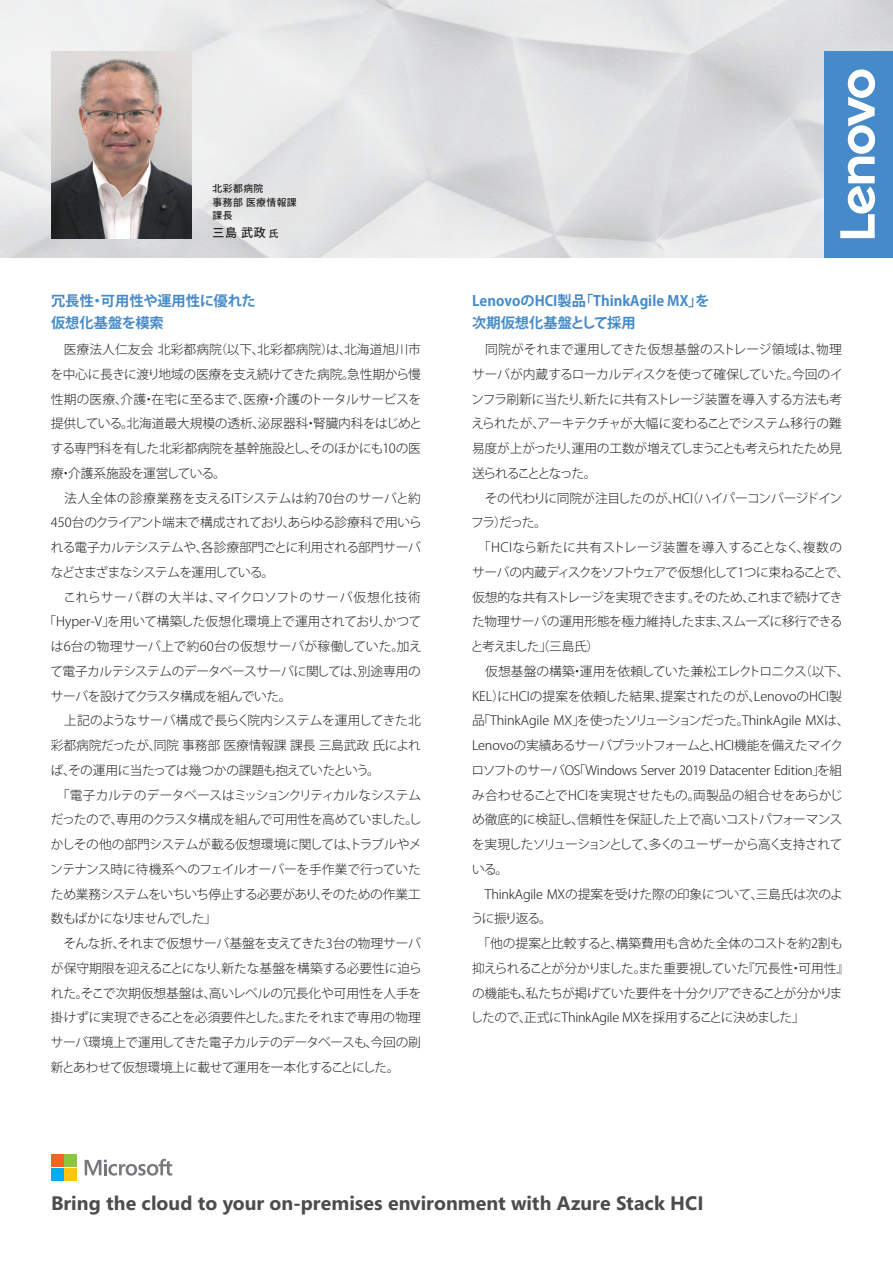
<style>
.page{position:relative;width:893px;height:1263px;background:#fff}
.page>*{position:absolute;margin:0;border:0;box-sizing:border-box;transform-origin:0 0}
.t1{font:700 19.5px "Segoe";color:#4b4c4d}
.t2{font:700 14.25px/22.5px "Koz Go Pro";color:#468ac9}
.t3{font:300 12.75px/24.8px "Koz Go Pro";letter-spacing:-.025em;color:#231f20}
.t4{font:300 12.75px "Koz Go Pro";letter-spacing:-.045em;color:#231f20}
.t5{font:300 12.75px "Koz Go Pro";color:#231f20}
.t6{font:300 12.75px "Koz Go Pro";letter-spacing:-.005em;color:#231f20}
.t7{font:300 12.75px "Koz Go Pro";letter-spacing:-.05em;color:#231f20}
.t8{font:300 12.75px "Koz Go Pro";letter-spacing:.005em;color:#231f20}
.t9{font:300 12.75px "Koz Go Pro";letter-spacing:.02em;color:#231f20}
.t10{font:300 12.75px "Koz Go Pro";letter-spacing:.015em;color:#231f20}
.t11{font:300 12.75px "Koz Go Pro";letter-spacing:.05em;color:#231f20}
.t12{font:300 12.75px "Koz Go Pro";letter-spacing:-.07em;color:#231f20}
.t13{font:300 12.75px "Koz Go Pro";letter-spacing:-.065em;color:#231f20}
.t14{font:500 12px "Koz Go Pro";color:#231f20}
.t15{font:500 9.75px/13.5px "Koz Go Pro";letter-spacing:.05em;color:#231f20}
.s1{font-size:9.6px}
</style>
<div class="page">
<img style="left:0;top:0;width:893px;height:257px">
<img style="left:51px;top:51px;width:140px;height:187px">
<svg style="left:85px;top:1159px;width:87px;height:16px"></svg>
<div style="left:51px;top:1155px;width:12px;height:12px;background:#f36421"></div>
<div style="left:65px;top:1155px;width:12px;height:12px;background:#8bc63e"></div>
<div style="left:51px;top:1168px;width:12px;height:12px;background:#00aeef"></div>
<div style="left:65px;top:1168px;width:12px;height:12px;background:#fec210"></div>
<div style="left:825px;top:51px;width:68px;height:206px;background:#468ac9"></div>
<svg style="left:840px;top:69px;width:35px;height:169px"></svg>
<p class="t15" style="left:213px;top:182px;width:86px">北彩都病院<br>事務部 医療情報課課長</p>
<p class="t14" style="left:213px;top:225px;width:67px">三島 武政<span class="s1">氏</span></p>
<p class="t2" style="left:51px;top:290px;width:206px">冗長性・可用性や運用性に優れた仮想化基盤を模索</p>
<p class="t2" style="left:472px;top:290px;width:239px">LenovoのHCI製品「ThinkAgile MX」を次期仮想化基盤として採用</p>
<p class="t8" style="left:51px;top:341px;width:371px">　医療法人仁友会 北彩都病院（以下、北彩都病院）は、北海道旭川市</p>
<p class="t3" style="left:51px;top:362px;width:372px">を中心に長きに渡り地域の医療を支え続けてきた病院。急性期から慢</p>
<p class="t6" style="left:51px;top:391px;width:372px">性期の医療、介護・在宅に至るまで、医療・介護のトータルサービスを</p>
<p class="t3" style="left:51px;top:411px;width:373px">提供している。北海道最大規模の透析、泌尿器科・腎臓内科をはじめと</p>
<p class="t3" style="left:51px;top:436px;width:371px">する専門科を有した北彩都病院を基幹施設とし、そのほかにも10の医</p>
<p class="t3" style="left:51px;top:461px;width:176px">療・介護系施設を運営している。</p>
<p class="t9" style="left:51px;top:490px;width:371px">　法人全体の診療業務を支えるITシステムは約70台のサーバと約</p>
<p class="t4" style="left:51px;top:514px;width:372px">450台のクライアント端末で構成されており、あらゆる診療科で用いら</p>
<p class="t4" style="left:51px;top:539px;width:371px">れる電子カルテシステムや、各診療部門ごとに利用される部門サーバ</p>
<p class="t12" style="left:51px;top:564px;width:225px">などさまざまなシステムを運用している。</p>
<p class="t11" style="left:51px;top:589px;width:371px">　これらサーバ群の大半は、マイクロソフトのサーバ仮想化技術</p>
<p class="t5" style="left:44px;top:613px;width:379px">「Hyper-V」を用いて構築した仮想化環境上で運用されており、かつて</p>
<p class="t10" style="left:51px;top:638px;width:373px">は6台の物理サーバ上で約60台の仮想サーバが稼働していた。加え</p>
<p class="t3" style="left:50px;top:659px;width:372px">て電子カルテシステムのデータベースサーバに関しては、別途専用の</p>
<p class="t3" style="left:51px;top:684px;width:242px">サーバを設けてクラスタ構成を組んでいた。</p>
<p class="t3" style="left:51px;top:708px;width:371px">　上記のようなサーバ構成で長らく院内システムを運用してきた北</p>
<p class="t3" style="left:51px;top:733px;width:371px">彩都病院だったが、同院 事務部 医療情報課 課長 三島武政 氏によれ</p>
<p class="t4" style="left:51px;top:762px;width:331px">ば、その運用に当たっては幾つかの課題も抱えていたという。</p>
<p class="t3" style="left:51px;top:783px;width:372px">　「電子カルテのデータベースはミッションクリティカルなシステム</p>
<p class="t7" style="left:51px;top:811px;width:372px">だったので、専用のクラスタ構成を組んで可用性を高めていました。し</p>
<p class="t3" style="left:51px;top:832px;width:372px">かしその他の部門システムが載る仮想環境に関しては、トラブルやメ</p>
<p class="t3" style="left:50px;top:857px;width:372px">ンテナンス時に待機系へのフェイルオーバーを手作業で行っていた</p>
<p class="t3" style="left:51px;top:882px;width:372px">ため業務システムをいちいち停止する必要があり、そのための作業工</p>
<p class="t13" style="left:51px;top:910px;width:167px">数もばかになりませんでした」</p>
<p class="t3" style="left:51px;top:931px;width:371px">　そんな折、それまで仮想サーバ基盤を支えてきた3台の物理サーバ</p>
<p class="t3" style="left:51px;top:956px;width:372px">が保守期限を迎えることになり、新たな基盤を構築する必要性に迫ら</p>
<p class="t3" style="left:51px;top:981px;width:372px">れた。そこで次期仮想基盤は、高いレベルの冗長化や可用性を人手を</p>
<p class="t3" style="left:51px;top:1005px;width:371px">掛けずに実現できることを必須要件とした。またそれまで専用の物理</p>
<p class="t3" style="left:51px;top:1030px;width:372px">サーバ環境上で運用してきた電子カルテのデータベースも、今回の刷</p>
<p class="t3" style="left:51px;top:1055px;width:350px">新とあわせて仮想環境上に載せて運用を一本化することにした。</p>
<p class="t3" style="left:470px;top:337px;width:381px">　同院がそれまで運用してきた仮想基盤のストレージ領域は、物理サーバが内蔵するローカルディスクを使って確保していた。今回のインフラ刷新に当たり、新たに共有ストレージ装置を導入する方法も考えられたが、アーキテクチャが大幅に変わることでシステム移行の難易度が上がったり、運用の工数が増えてしまうことも考えられたため見送られることとなった。<br>　その代わりに同院が注目したのが、HCI（ハイパーコンバージドインフラ）だった。<br>　「HCIなら新たに共有ストレージ装置を導入することなく、複数のサーバの内蔵ディスクをソフトウェアで仮想化して1つに束ねることで、仮想的な共有ストレージを実現できます。そのため、これまで続けてきた物理サーバの運用形態を極力維持したまま、スムーズに移行できると考えました」（三島氏）<br>　仮想基盤の構築・運用を依頼していた兼松エレクトロニクス（以下、KEL）にHCIの提案を依頼した結果、提案されたのが、LenovoのHCI製品「ThinkAgile MX」を使ったソリューションだった。ThinkAgile MXは、Lenovoの実績あるサーバプラットフォームと、HCI機能を備えたマイクロソフトのサーバOS「Windows Server 2019 Datacenter Edition」を組み合わせることでHCIを実現させたもの。両製品の組合せをあらかじめ徹底的に検証し、信頼性を保証した上で高いコストパフォーマンスを実現したソリューションとして、多くのユーザーから高く支持されている。<br>　ThinkAgile MXの提案を受けた際の印象について、三島氏は次のように振り返る。<br>　「他の提案と比較すると、構築費用も含めた全体のコストを約2割も抑えられることが分かりました。また重要視していた『冗長性・可用性』の機能も、私たちが掲げていた要件を十分クリアできることが分かりましたので、正式にThinkAgile MXを採用することに決めました」</p>
<h1 class="t1" style="left:51px;top:1189px;width:654px">Bring the cloud to your on-premises environment with Azure Stack HCI</h1>
</div>
